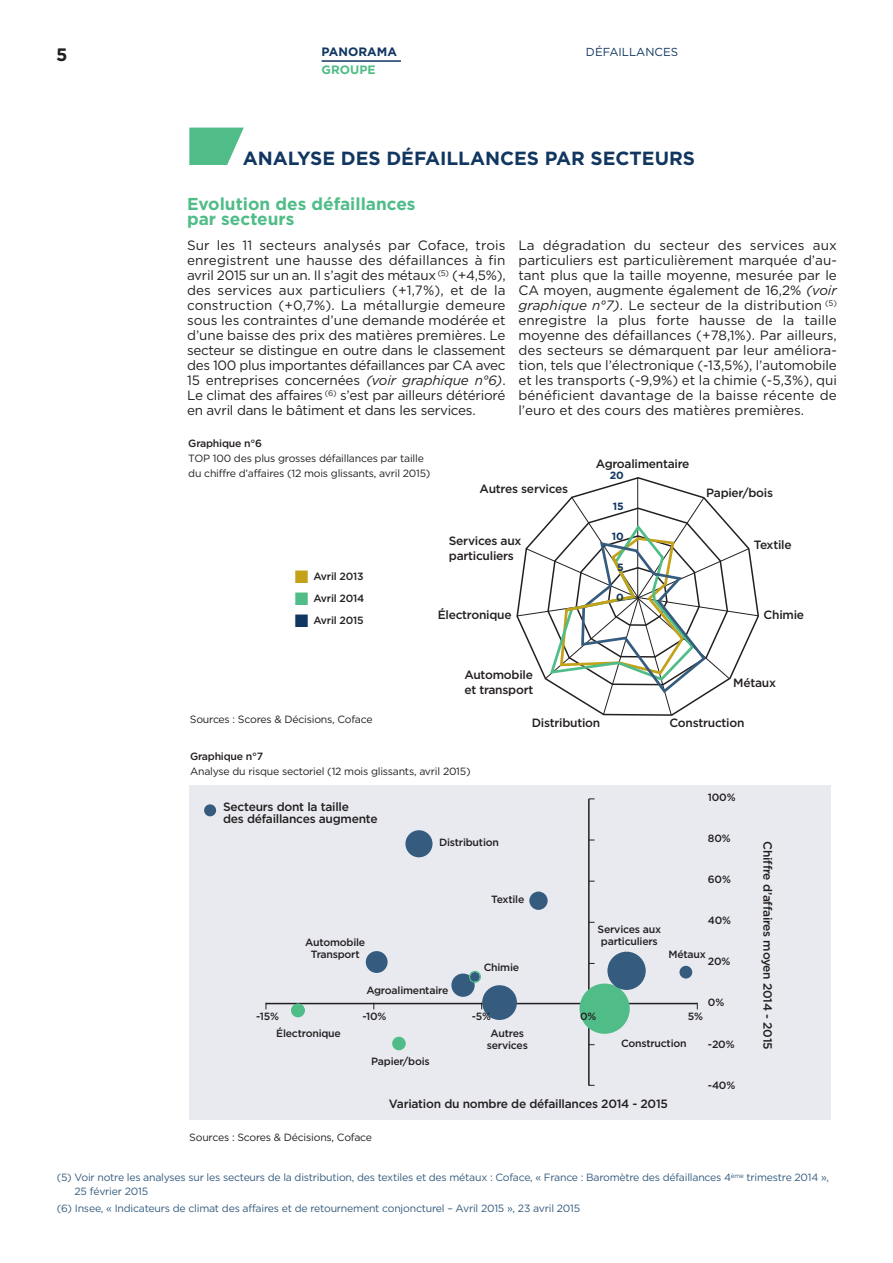
<style>
.page{position:relative;width:893px;height:1263px;background:#fff}
.page>*{position:absolute;margin:0;border:0;box-sizing:border-box;transform-origin:0 0}
.t1{font:700 19.05px "Gotham";color:#113761}
.t2{font:700 18px "Gotham";color:#231f20}
.t3{font:700 17.25px/15px "Gotham";color:#50bd88}
.t4{font:13.5px/15px "Gotham";letter-spacing:-.02em;color:#231f20;text-align:justify}
.t5{font:700 12.15px "Gotham";color:#113761}
.t6{font:700 12.15px "Gotham";color:#50bd88}
.t7{font:500 12px/14.4px "Gotham";letter-spacing:-.02em;color:#231f20}
.t8{font:11.55px "Gotham";color:#113761}
.t9{font:10.5px/13.5px "Gotham";letter-spacing:-.02em;color:#355c7e}
.t10{font:500 10.5px/12px "Gotham";letter-spacing:-.02em;color:#231f20;text-align:center}
.t11{font:10.5px/15px "Gotham";letter-spacing:-.02em;color:#231f20}
.t12{font:700 10.5px "Gotham";color:#113761}
.s1{font-style:italic}
.s2{color:#c3a119}
.s3{color:#50bd88}
.s4{color:#113761}
</style>
<div class="page">
<svg style="left:189px;top:128px;width:55px;height:37px"></svg>
<hr style="left:322px;top:60px;width:79px;height:2px;background:#113761">
<div style="left:189px;top:786px;width:642px;height:334px;background:#e8eaf0"></div>
<div style="left:204px;top:804px;width:12px;height:12px;background:#355c7e;border-radius:50%"></div>
<svg style="left:574px;top:477px;width:127px;height:19px"></svg>
<hr style="left:637px;top:477px;width:1px;height:121px;background:#231f20">
<svg style="left:516px;top:496px;width:243px;height:220px"></svg>
<hr style="left:266px;top:1003px;width:431px;height:1px;background:#231f20">
<hr style="left:588px;top:799px;width:2px;height:286px;background:#231f20">
<div style="left:405px;top:830px;width:27px;height:27px;background:#355c7e;border-radius:50%"></div>
<div style="left:366px;top:951px;width:22px;height:22px;background:#355c7e;border-radius:50%"></div>
<div style="left:529px;top:891px;width:19px;height:19px;background:#355c7e;border-radius:50%"></div>
<div style="left:679px;top:966px;width:13px;height:12px;background:#355c7e;border-radius:50%"></div>
<div style="left:392px;top:1037px;width:14px;height:13px;background:#50bd88;border-radius:50%"></div>
<div style="left:291px;top:1003px;width:14px;height:14px;background:#50bd88;border-radius:50%"></div>
<div style="left:579px;top:983px;width:51px;height:51px;background:#50bd88;border-radius:50%"></div>
<div style="left:451px;top:973px;width:24px;height:24px;background:#355c7e;border-radius:50%"></div>
<div style="left:607px;top:952px;width:39px;height:38px;background:#355c7e;border-radius:50%"></div>
<div style="left:482px;top:985px;width:35px;height:35px;background:#355c7e;border-radius:50%"></div>
<svg style="left:469px;top:971px;width:12px;height:12px"></svg>
<h2 class="t2" style="left:56px;top:44px;width:13px">5</h2>
<p class="t5" style="left:322px;top:44px;width:77px">PANORAMA</p>
<p class="t8" style="left:586px;top:45px;width:94px">DÉFAILLANCES</p>
<p class="t6" style="left:322px;top:62px;width:56px">GROUPE</p>
<h1 class="t1" style="left:243px;top:147px;width:454px">ANALYSE DES DÉFAILLANCES PAR SECTEURS</h1>
<p class="t3" style="left:187px;top:196px;width:230px">Evolution des défaillances par secteurs</p>
<p class="t4" style="left:187px;top:238px;width:320px">Sur les 11 secteurs analysés par Coface, trois enregistrent une hausse des défaillances à fin avril 2015 sur un an. Il s’agit des métaux <sup>(5)</sup> (+4,5%), des services aux particuliers (+1,7%), et de la construction (+0,7%). La métallurgie demeure sous les contraintes d’une demande modérée et d’une baisse des prix des matières premières. Le secteur se distingue en outre dans le classement des 100 plus importantes défaillances par CA avec 15 entreprises concernées <span class="s1">(voir graphique n°6)</span>.<br>Le climat des affaires <sup>(6)</sup> s’est par ailleurs détérioré en avril dans le bâtiment et dans les services.</p>
<p class="t4" style="left:518px;top:238px;width:320px">La dégradation du secteur des services aux particuliers est particulièrement marquée d’au&shy;tant plus que la taille moyenne, mesurée par le CA moyen, augmente également de 16,2% <span class="s1">(voir graphique n°7)</span>. Le secteur de la distribution <sup>(5) </sup>enregistre la plus forte hausse de la taille moyenne des défaillances (+78,1%). Par ailleurs, des secteurs se démarquent par leur améliora&shy;tion, tels que l’électronique (-13,5%), l’automobile et les transports (-9,9%) et la chimie (-5,3%), qui bénéficient davantage de la baisse récente de l’euro et des cours des matières premières.</p>
<p class="t10" style="left:188px;top:437px;width:75px">Graphique n°6</p>
<p class="t11" style="left:188px;top:451px;width:244px">TOP 100 des plus grosses défaillances par taille du chiffre d’affaires (12 mois glissants, avril 2015)</p>
<p class="t7" style="left:596px;top:456px;width:95px">Agroalimentaire</p>
<p class="t12" style="left:610px;top:470px;width:15px">20</p>
<p class="t12" style="left:613px;top:500px;width:12px">15</p>
<p class="t12" style="left:612px;top:530px;width:13px">10</p>
<p class="t12" style="left:617px;top:561px;width:8px">5</p>
<p class="t12" style="left:616px;top:591px;width:9px">0</p>
<p class="t7" style="left:480px;top:481px;width:90px">Autres services</p>
<p class="t7" style="left:449px;top:534px;width:74px">Services aux particuliers</p>
<p class="t10" style="left:295px;top:571px;width:70px"><span class="s2">■</span> Avril 2013</p>
<p class="t10" style="left:295px;top:592px;width:71px"><span class="s3">■</span> Avril 2014</p>
<p class="t10" style="left:295px;top:614px;width:70px"><span class="s4">■</span> Avril 2015</p>
<p class="t7" style="left:438px;top:608px;width:75px">Électronique</p>
<p class="t7" style="left:464px;top:668px;width:70px">Automobile et transport</p>
<p class="t7" style="left:706px;top:485px;width:68px">Papier/bois</p>
<p class="t7" style="left:754px;top:538px;width:39px">Textile</p>
<p class="t7" style="left:764px;top:608px;width:42px">Chimie</p>
<p class="t7" style="left:733px;top:676px;width:44px">Métaux</p>
<p class="t11" style="left:190px;top:712px;width:184px">Sources : Scores &amp; Décisions, Coface</p>
<p class="t10" style="left:190px;top:750px;width:75px">Graphique n°7</p>
<p class="t11" style="left:190px;top:764px;width:282px">Analyse du risque sectoriel (12 mois glissants, avril 2015)</p>
<p class="t7" style="left:532px;top:715px;width:70px">Distribution</p>
<p class="t7" style="left:669px;top:716px;width:77px">Construction</p>
<p class="t10" style="left:708px;top:791px;width:29px">100%</p>
<p class="t10" style="left:708px;top:832px;width:24px">80%</p>
<p class="t10" style="left:708px;top:873px;width:24px">60%</p>
<p class="t10" style="left:708px;top:914px;width:25px">40%</p>
<p class="t10" style="left:708px;top:956px;width:24px">20%</p>
<p class="t10" style="left:708px;top:997px;width:18px">0%</p>
<p class="t10" style="left:708px;top:1038px;width:28px">-20%</p>
<p class="t10" style="left:708px;top:1079px;width:29px">-40%</p>
<p class="t7" style="left:223px;top:801px;width:156px;line-height:12px">Secteurs dont la taille<br>des défaillances augmente</p>
<p class="t10" style="left:439px;top:836px;width:61px">Distribution</p>
<p class="t10" style="left:491px;top:893px;width:35px">Textile</p>
<p class="t10" style="left:598px;top:923px;width:65px">Services aux particuliers</p>
<p class="t10" style="left:305px;top:937px;width:62px">Automobile<br>Transport</p>
<p class="t10" style="left:668px;top:948px;width:39px">Métaux</p>
<p class="t10" style="left:484px;top:962px;width:37px">Chimie</p>
<p class="t10" style="left:366px;top:984px;width:84px">Agroalimentaire</p>
<p class="t10" style="left:256px;top:1010px;width:24px">-15%</p>
<p class="t10" style="left:362px;top:1010px;width:25px">-10%</p>
<p class="t10" style="left:472px;top:1010px;width:21px">-5%</p>
<p class="t10" style="left:580px;top:1010px;width:18px">0%</p>
<p class="t10" style="left:688px;top:1010px;width:17px">5%</p>
<p class="t10" style="left:276px;top:1027px;width:66px">Électronique</p>
<p class="t10" style="left:487px;top:1027px;width:43px">Autres services</p>
<p class="t10" style="left:621px;top:1037px;width:67px">Construction</p>
<p class="t10" style="left:371px;top:1055px;width:60px">Papier/bois</p>
<p class="t11" style="left:189px;top:1130px;width:184px">Sources : Scores &amp; Décisions, Coface</p>
<p class="t7" style="left:389px;top:1096px;width:281px">Variation du nombre de défaillances 2014 - 2015</p>
<p class="t7" style="left:775px;top:841px;width:210px;rotate:90deg">Chiffre d’affaires moyen 2014 - 2015</p>
<p class="t9" style="left:74px;top:1171px;width:756px;text-indent:-18px">(5) Voir notre les analyses sur les secteurs de la distribution, des textiles et des métaux : Coface, « France : Baromètre des défaillances 4<sup>ème</sup> trimestre 2014 »,<br>25 février 2015</p>
<p class="t9" style="left:57px;top:1202px;width:525px">(6) Insee, « Indicateurs de climat des affaires et de retournement conjoncturel – Avril 2015 », 23 avril 2015</p>
</div>
